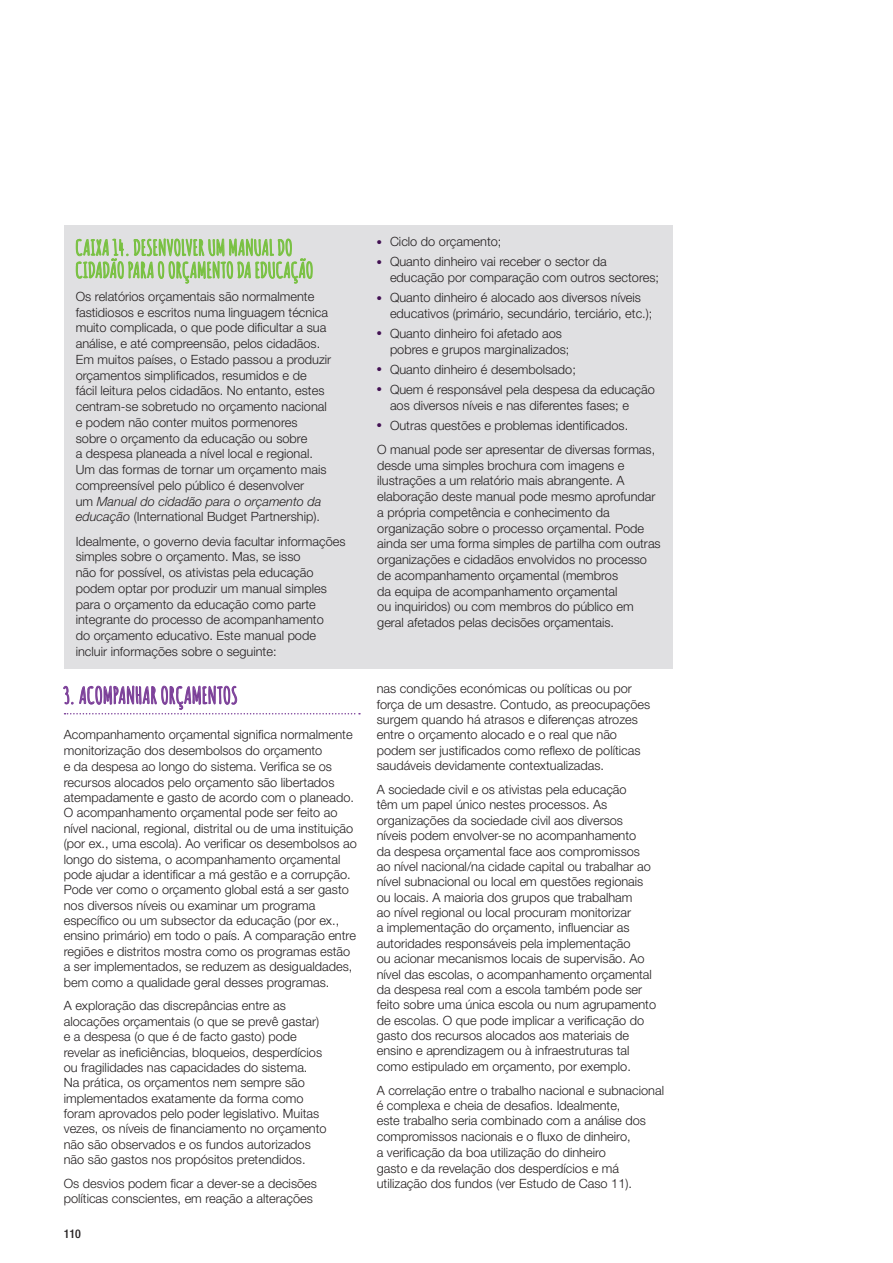
<style>
.page{position:relative;width:893px;height:1263px;background:#fff}
.page>*{position:absolute;margin:0;border:0;box-sizing:border-box;transform-origin:0 0}
.t1{font:700 22.5px "Amatic";letter-spacing:.04em;color:#7c4099}
.t2{font:700 21px/22.5px "Amatic";letter-spacing:.04em;color:#79c142}
.t3{font:300 12.75px/15.5px "Helvetica Neue LT Std";color:#231f20}
.t4{font:500 condensed 12px "Helvetica Neue LT Std";color:#231f20}
.s1{font-style:italic}
</style>
<div class="page">
<svg style="left:63px;top:685px;width:297px;height:30px"></svg>
<div style="left:64px;top:225px;width:609px;height:444px;background:#e0e0e2"></div>
<svg style="left:76px;top:238px;width:237px;height:46px"></svg>
<h2 class="t2" style="left:76px;top:236px;width:239px">CAIXA 14. DESENVOLVER UM MANUAL DO<br>CIDADÃO PARA O ORÇAMENTO DA EDUCAÇÃO</h2>
<p class="t3" style="left:76px;top:288px;width:257px">Os relatórios orçamentais são normalmente fastidiosos e escritos numa linguagem técnica muito complicada, o que pode dificultar a sua análise, e até compreensão, pelos cidadãos.<br>Em muitos países, o Estado passou a produzir orçamentos simplificados, resumidos e de<br>fácil leitura pelos cidadãos. No entanto, estes centram-se sobretudo no orçamento nacional e podem não conter muitos pormenores sobre o orçamento da educação ou sobre<br>a despesa planeada a nível local e regional.<br>Um das formas de tornar um orçamento mais compreensível pelo público é desenvolver<br>um <span class="s1">Manual do cidadão para o orçamento da educação</span> (International Budget Partnership).</p>
<p class="t3" style="left:76px;top:533px;width:271px">Idealmente, o governo devia facultar informações simples sobre o orçamento. Mas, se isso<br>não for possível, os ativistas pela educação podem optar por produzir um manual simples para o orçamento da educação como parte integrante do processo de acompanhamento<br>do orçamento educativo. Este manual pode incluir informações sobre o seguinte:</p>
<h1 class="t1" style="left:64px;top:679px;width:175px">3. ACOMPANHAR ORÇAMENTOS</h1>
<p class="t3" style="left:64px;top:727px;width:295px">Acompanhamento orçamental significa normalmente monitorização dos desembolsos do orçamento<br>e da despesa ao longo do sistema. Verifica se os recursos alocados pelo orçamento são libertados atempadamente e gasto de acordo com o planeado.<br>O acompanhamento orçamental pode ser feito ao nível nacional, regional, distrital ou de uma instituição (por ex., uma escola). Ao verificar os desembolsos ao longo do sistema, o acompanhamento orçamental pode ajudar a identificar a má gestão e a corrupção.<br>Pode ver como o orçamento global está a ser gasto nos diversos níveis ou examinar um programa específico ou um subsector da educação (por ex., ensino primário) em todo o país. A comparação entre regiões e distritos mostra como os programas estão a ser implementados, se reduzem as desigualdades, bem como a qualidade geral desses programas.</p>
<p class="t3" style="left:64px;top:998px;width:264px">A exploração das discrepâncias entre as alocações orçamentais (o que se prevê gastar) e a despesa (o que é de facto gasto) pode revelar as ineficiências, bloqueios, desperdícios ou fragilidades nas capacidades do sistema.<br>Na prática, os orçamentos nem sempre são implementados exatamente da forma como foram aprovados pelo poder legislativo. Muitas vezes, os níveis de financiamento no orçamento não são observados e os fundos autorizados não são gastos nos propósitos pretendidos.</p>
<p class="t3" style="left:64px;top:1175px;width:255px">Os desvios podem ficar a dever-se a decisões políticas conscientes, em reação a alterações</p>
<p class="t4" style="left:64px;top:1226px;width:19px">110</p>
<p class="t3" style="left:377px;top:234px;width:126px"><sup>●</sup> Ciclo do orçamento;</p>
<p class="t3" style="left:390px;top:254px;width:271px;text-indent:-13px"><sup>●</sup> Quanto dinheiro vai receber o sector da educação por comparação com outros sectores;</p>
<p class="t3" style="left:390px;top:290px;width:264px;text-indent:-13px"><sup>●</sup> Quanto dinheiro é alocado aos diversos níveis educativos (primário, secundário, terciário, etc.);</p>
<p class="t3" style="left:390px;top:325px;width:181px;text-indent:-13px"><sup>●</sup> Quanto dinheiro foi afetado aos pobres e grupos marginalizados;</p>
<p class="t3" style="left:377px;top:361px;width:200px"><sup>●</sup> Quanto dinheiro é desembolsado;</p>
<p class="t3" style="left:390px;top:381px;width:266px;text-indent:-13px"><sup>●</sup> Quem é responsável pela despesa da educação aos diversos níveis e nas diferentes fases; e</p>
<p class="t3" style="left:377px;top:413px;width:279px;line-height:24.3px"><sup>●</sup> Outras questões e problemas identificados.<br>O manual pode ser apresentar de diversas formas,</p>
<p class="t3" style="left:377px;top:457px;width:285px">desde uma simples brochura com imagens e ilustrações a um relatório mais abrangente. A elaboração deste manual pode mesmo aprofundar a própria competência e conhecimento da organização sobre o processo orçamental. Pode ainda ser uma forma simples de partilha com outras organizações e cidadãos envolvidos no processo de acompanhamento orçamental (membros<br>da equipa de acompanhamento orçamental<br>ou inquiridos) ou com membros do público em geral afetados pelas decisões orçamentais.</p>
<p class="t3" style="left:377px;top:681px;width:275px">nas condições económicas ou políticas ou por força de um desastre. Contudo, as preocupações surgem quando há atrasos e diferenças atrozes entre o orçamento alocado e o real que não podem ser justificados como reflexo de políticas saudáveis devidamente contextualizadas.</p>
<p class="t3" style="left:377px;top:781px;width:281px">A sociedade civil e os ativistas pela educação<br>têm um papel único nestes processos. As organizações da sociedade civil aos diversos níveis podem envolver-se no acompanhamento<br>da despesa orçamental face aos compromissos ao nível nacional/na cidade capital ou trabalhar ao nível subnacional ou local em questões regionais ou locais. A maioria dos grupos que trabalham<br>ao nível regional ou local procuram monitorizar<br>a implementação do orçamento, influenciar as autoridades responsáveis pela implementação<br>ou acionar mecanismos locais de supervisão. Ao nível das escolas, o acompanhamento orçamental da despesa real com a escola também pode ser feito sobre uma única escola ou num agrupamento de escolas. O que pode implicar a verificação do gasto dos recursos alocados aos materiais de ensino e aprendizagem ou à infraestruturas tal como estipulado em orçamento, por exemplo.</p>
<p class="t3" style="left:377px;top:1082px;width:289px">A correlação entre o trabalho nacional e subnacional é complexa e cheia de desafios. Idealmente,<br>este trabalho seria combinado com a análise dos compromissos nacionais e o fluxo de dinheiro,<br>a verificação da boa utilização do dinheiro<br>gasto e da revelação dos desperdícios e má utilização dos fundos (ver Estudo de Caso 11).</p>
</div>
